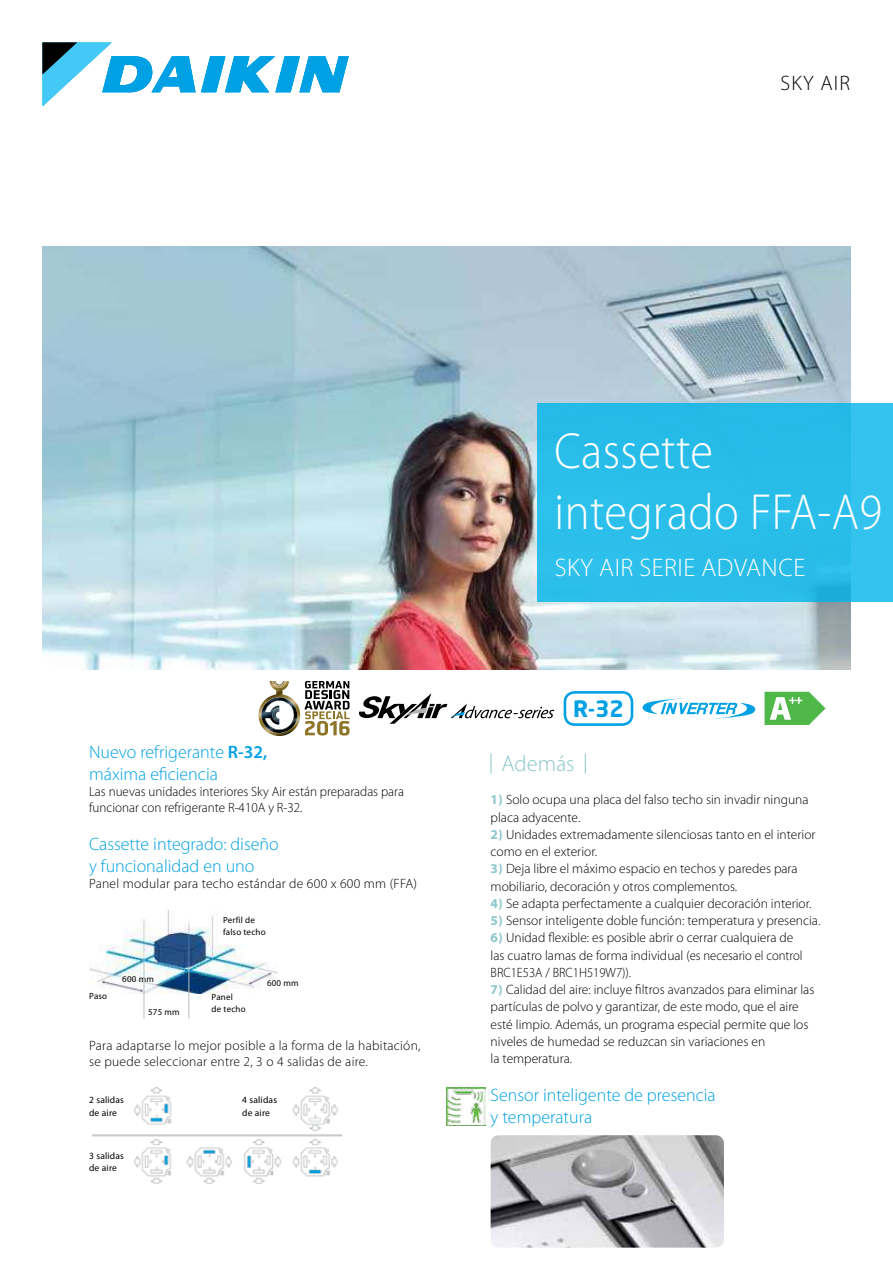
<style>
.page{position:relative;width:893px;height:1263px;background:#fff}
.page>*{position:absolute;margin:0;border:0;box-sizing:border-box;transform-origin:0 0}
.t1{font:300 51px/61.2px "Myriad Pro";letter-spacing:.01em;color:#fff;scale:.91 1}
.t2{font:300 25.5px "Myriad Pro";letter-spacing:.02em;color:#fff}
.t3{font:300 22.5px "Myriad Pro";color:#8cc7cb}
.t4{font:700 22.35px "Neo Tech Std";color:#00a1e4}
.t5{font:300 21px "Myriad Pro";letter-spacing:.06em;color:#000}
.t6{font:300 18px/21.6px "Myriad Pro";color:#00a1e4}
.t7{font:300 13.5px/17.2px "Myriad Pro";color:#000}
.t8{font:300 13.5px/16.2px "Myriad Pro";letter-spacing:.02em;color:#000}
.t9{font:9.45px/12.3px "Myriad Pro";letter-spacing:.02em;color:#000}
.t10{font:9px/11.6px "Myriad Pro";letter-spacing:.02em;color:#000}
.s1{font-weight:600}
.s2{font-weight:700;color:#8cc7cb}
</style>
<div class="page">
<svg style="left:43px;top:43px;width:306px;height:63px"></svg>
<img style="left:43px;top:247px;width:807px;height:423px">
<div style="left:537px;top:404px;width:356px;height:198px;background:#29bee9"></div>
<img style="left:89px;top:911px;width:189px;height:83px">
<hr style="left:189px;top:967px;width:1px;height:52px;background:#bcbec0">
<hr style="left:144px;top:960px;width:1px;height:59px;background:#bcbec0">
<img style="left:92px;top:1087px;width:250px;height:96px">
<img style="left:491px;top:1135px;width:233px;height:112px">
<img style="left:446px;top:1087px;width:39px;height:39px">
<img style="left:258px;top:681px;width:42px;height:55px">
<svg style="left:272px;top:681px;width:14px;height:7px"></svg>
<svg style="left:261px;top:697px;width:36px;height:36px"></svg>
<svg style="left:304px;top:681px;width:46px;height:54px"></svg>
<svg style="left:491px;top:754px;width:1px;height:19px"></svg>
<svg style="left:585px;top:754px;width:1px;height:19px"></svg>
<svg style="left:643px;top:698px;width:112px;height:20px"></svg>
<div style="left:564px;top:691px;width:69px;height:35px;border:3px solid #00a1e4;border-radius:10px"></div>
<svg style="left:764px;top:692px;width:61px;height:33px"></svg>
<svg style="left:359px;top:693px;width:196px;height:31px"></svg>
<h3 class="t5" style="left:780px;top:71px;width:71px">SKY AIR</h3>
<h3 class="t6" style="left:89px;top:742px;width:180px">Nuevo refrigerante <span class="s1">R-32, </span>máxima eficiencia</h3>
<p class="t7" style="left:89px;top:783px;width:316px;line-height:16.2px">Las nuevas unidades interiores Sky Air están preparadas para funcionar con refrigerante R-410A y R-32.</p>
<h3 class="t6" style="left:89px;top:833px;width:191px">Cassette integrado: diseño y funcionalidad en uno</h3>
<p class="t8" style="left:89px;top:875px;width:330px">Panel modular para techo estándar de 600 x 600 mm (FFA)</p>
<p class="t10" style="left:89px;top:990px;width:19px">Paso</p>
<p class="t10" style="left:122px;top:973px;width:33px">600 mm</p>
<p class="t10" style="left:148px;top:1006px;width:33px">575 mm</p>
<p class="t10" style="left:223px;top:914px;width:44px">Perfil de falso techo</p>
<p class="t10" style="left:212px;top:991px;width:36px">Panel<br>de techo</p>
<p class="t10" style="left:267px;top:977px;width:33px">600 mm</p>
<p class="t8" style="left:89px;top:1037px;width:333px">Para adaptarse lo mejor posible a la forma de la habitación, se puede seleccionar entre 2, 3 o 4 salidas de aire.</p>
<p class="t9" style="left:89px;top:1094px;width:36px">2 salidas de aire</p>
<p class="t9" style="left:242px;top:1094px;width:36px">4 salidas de aire</p>
<p class="t9" style="left:89px;top:1150px;width:36px">3 salidas de aire</p>
<h1 class="t1" style="left:554px;top:421px;width:362px">Cassette integrado FFA-A9</h1>
<h2 class="t2" style="left:555px;top:553px;width:252px">SKY AIR SERIE ADVANCE</h2>
<h3 class="t4" style="left:573px;top:694px;width:52px">R-32</h3>
<h3 class="t3" style="left:502px;top:751px;width:75px">Además</h3>
<p class="t7" style="left:491px;top:791px;width:319px"><span class="s2">1)</span> Solo ocupa una placa del falso techo sin invadir ninguna placa adyacente.</p>
<p class="t7" style="left:491px;top:826px;width:326px"><span class="s2">2)</span> Unidades extremadamente silenciosas tanto en el interior como en el exterior.</p>
<p class="t7" style="left:491px;top:860px;width:309px"><span class="s2">3)</span> Deja libre el máximo espacio en techos y paredes para mobiliario, decoración y otros complementos.</p>
<p class="t7" style="left:491px;top:895px;width:322px"><span class="s2">4)</span> Se adapta perfectamente a cualquier decoración interior.</p>
<p class="t7" style="left:491px;top:912px;width:331px"><span class="s2">5)</span> Sensor inteligente doble función: temperatura y presencia.</p>
<p class="t7" style="left:491px;top:929px;width:313px"><span class="s2">6)</span> Unidad flexible: es posible abrir o cerrar cualquiera de las cuatro lamas de forma individual (es necesario el control<br>BRC1E53A / BRC1H519W7)).</p>
<p class="t7" style="left:491px;top:981px;width:325px"><span class="s2">7)</span> Calidad del aire: incluye filtros avanzados para eliminar las partículas de polvo y garantizar, de este modo, que el aire esté limpio. Además, un programa especial permite que los niveles de humedad se reduzcan sin variaciones en<br>la temperatura.</p>
<h3 class="t6" style="left:491px;top:1084px;width:227px">Sensor inteligente de presencia y temperatura</h3>
</div>
